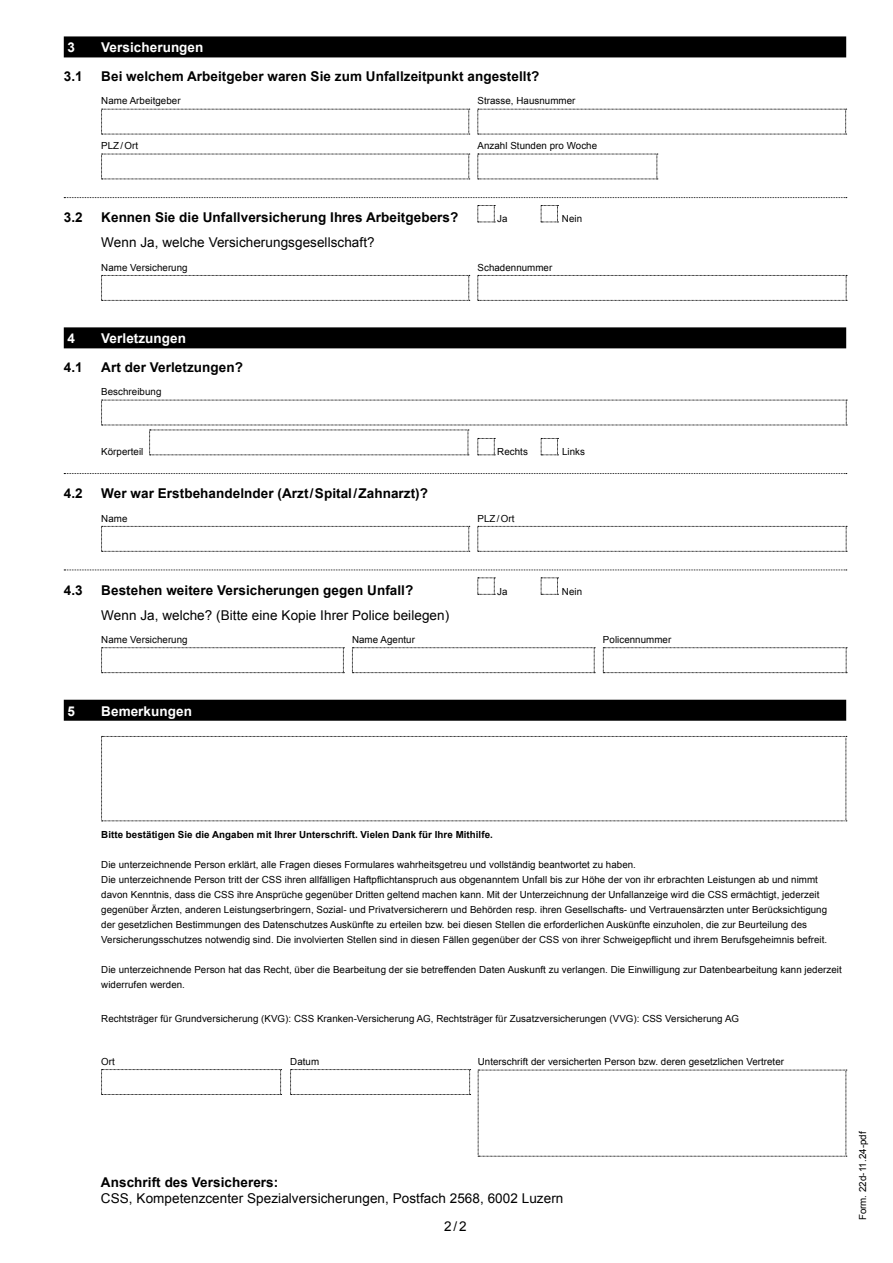
<style>
.page{position:relative;width:893px;height:1263px;background:#fff}
.page>*{position:absolute;margin:0;border:0;box-sizing:border-box;transform-origin:0 0}
.t1{font:700 13.5px "Arial";letter-spacing:.005em;color:#000}
.t2{font:13.5px "Arial";letter-spacing:.005em;color:#000}
.t3{font:700 13.5px "Arial";letter-spacing:.005em;color:#fff}
.t4{font:9.75px/15px "Arial";letter-spacing:.005em;color:#000}
.t5{font:700 9.75px "Arial";letter-spacing:.005em;color:#000}
</style>
<div class="page">
<div style="left:64px;top:36px;width:782px;height:21px;background:#000"></div>
<svg style="left:64px;top:197px;width:783px;height:1px"></svg>
<div style="left:64px;top:327px;width:782px;height:21px;background:#000"></div>
<svg style="left:64px;top:473px;width:783px;height:1px"></svg>
<svg style="left:64px;top:570px;width:783px;height:1px"></svg>
<div style="left:64px;top:700px;width:782px;height:21px;background:#000"></div>
<svg style="left:101px;top:109px;width:369px;height:26px"></svg>
<svg style="left:477px;top:109px;width:370px;height:26px"></svg>
<svg style="left:101px;top:154px;width:369px;height:26px"></svg>
<svg style="left:477px;top:154px;width:181px;height:26px"></svg>
<svg style="left:477px;top:205px;width:18px;height:18px"></svg>
<svg style="left:541px;top:205px;width:17px;height:18px"></svg>
<svg style="left:101px;top:275px;width:369px;height:26px"></svg>
<svg style="left:477px;top:275px;width:370px;height:26px"></svg>
<svg style="left:101px;top:400px;width:746px;height:56px"></svg>
<svg style="left:101px;top:526px;width:369px;height:26px"></svg>
<svg style="left:477px;top:526px;width:370px;height:26px"></svg>
<svg style="left:477px;top:578px;width:18px;height:17px"></svg>
<svg style="left:541px;top:578px;width:17px;height:17px"></svg>
<svg style="left:101px;top:647px;width:243px;height:26px"></svg>
<svg style="left:352px;top:647px;width:243px;height:26px"></svg>
<svg style="left:603px;top:647px;width:244px;height:26px"></svg>
<svg style="left:101px;top:736px;width:746px;height:85px"></svg>
<svg style="left:101px;top:1069px;width:181px;height:26px"></svg>
<svg style="left:290px;top:1069px;width:181px;height:26px"></svg>
<svg style="left:478px;top:1070px;width:369px;height:87px"></svg>
<h1 class="t3" style="left:68px;top:39px;width:9px">3</h1>
<h1 class="t3" style="left:101px;top:39px;width:104px">Versicherungen</h1>
<h1 class="t1" style="left:64px;top:67px;width:20px">3.1</h1>
<h1 class="t1" style="left:101px;top:67px;width:440px">Bei welchem Arbeitgeber waren Sie zum Unfallzeitpunkt angestellt?</h1>
<p class="t4" style="left:101px;top:94px;width:81px">Name Arbeitgeber</p>
<p class="t4" style="left:477px;top:94px;width:99px">Strasse, Hausnummer</p>
<p class="t4" style="left:101px;top:139px;width:38px">PLZ/Ort</p>
<p class="t4" style="left:478px;top:139px;width:121px">Anzahl Stunden pro Woche</p>
<h1 class="t1" style="left:64px;top:209px;width:20px">3.2</h1>
<h1 class="t1" style="left:101px;top:209px;width:359px">Kennen Sie die Unfallversicherung Ihres Arbeitgebers?</h1>
<p class="t4" style="left:497px;top:211px;width:12px">Ja</p>
<p class="t4" style="left:562px;top:211px;width:22px">Nein</p>
<h1 class="t2" style="left:101px;top:234px;width:275px">Wenn Ja, welche Versicherungsgesellschaft?</h1>
<p class="t4" style="left:101px;top:260px;width:88px">Name Versicherung</p>
<p class="t4" style="left:477px;top:260px;width:76px">Schadennummer</p>
<h1 class="t3" style="left:68px;top:330px;width:9px">4</h1>
<h1 class="t3" style="left:101px;top:330px;width:86px">Verletzungen</h1>
<h1 class="t1" style="left:64px;top:358px;width:20px">4.1</h1>
<h1 class="t1" style="left:101px;top:358px;width:143px">Art der Verletzungen?</h1>
<p class="t4" style="left:101px;top:385px;width:62px">Beschreibung</p>
<p class="t4" style="left:101px;top:444px;width:44px">Körperteil</p>
<p class="t4" style="left:497px;top:444px;width:32px">Rechts</p>
<p class="t4" style="left:562px;top:444px;width:24px">Links</p>
<h1 class="t1" style="left:64px;top:484px;width:20px">4.2</h1>
<h1 class="t1" style="left:101px;top:484px;width:328px">Wer war Erstbehandelnder (Arzt/Spital/Zahnarzt)?</h1>
<p class="t4" style="left:101px;top:511px;width:28px">Name</p>
<p class="t4" style="left:477px;top:511px;width:38px">PLZ/Ort</p>
<h1 class="t1" style="left:64px;top:581px;width:20px">4.3</h1>
<h1 class="t1" style="left:101px;top:581px;width:314px">Bestehen weitere Versicherungen gegen Unfall?</h1>
<p class="t4" style="left:497px;top:584px;width:12px">Ja</p>
<p class="t4" style="left:562px;top:584px;width:22px">Nein</p>
<h1 class="t2" style="left:101px;top:606px;width:349px">Wenn Ja, welche? (Bitte eine Kopie Ihrer Police beilegen)</h1>
<p class="t4" style="left:101px;top:632px;width:88px">Name Versicherung</p>
<p class="t4" style="left:352px;top:632px;width:64px">Name Agentur</p>
<p class="t4" style="left:603px;top:632px;width:70px">Policennummer</p>
<h1 class="t3" style="left:68px;top:702px;width:9px">5</h1>
<h1 class="t3" style="left:101px;top:702px;width:92px">Bemerkungen</h1>
<p class="t5" style="left:101px;top:828px;width:393px">Bitte bestätigen Sie die Angaben mit Ihrer Unterschrift. Vielen Dank für Ihre Mithilfe.</p>
<p class="t4" style="left:101px;top:857px;width:727px">Die unterzeichnende Person erklärt, alle Fragen dieses Formulares wahrheitsgetreu und vollständig beantwortet zu haben.<br>Die unterzeichnende Person tritt der CSS ihren allfälligen Haftpflichtanspruch aus obgenanntem Unfall bis zur Höhe der von ihr erbrachten Leistungen ab und nimmt davon Kenntnis, dass die CSS ihre Ansprüche gegenüber Dritten geltend machen kann. Mit der Unterzeichnung der Unfallanzeige wird die CSS ermächtigt, jederzeit gegenüber Ärzten, anderen Leistungserbringern, Sozial- und Privatversicherern und Behörden resp. ihren Gesellschafts- und Vertrauensärzten unter Berücksichtigung der gesetzlichen Bestimmungen des Datenschutzes Auskünfte zu erteilen bzw. bei diesen Stellen die erforderlichen Auskünfte einzuholen, die zur Beurteilung des Versicherungsschutzes notwendig sind. Die involvierten Stellen sind in diesen Fällen gegenüber der CSS von ihrer Schweigepflicht und ihrem Berufsgeheimnis befreit.</p>
<p class="t4" style="left:101px;top:962px;width:742px">Die unterzeichnende Person hat das Recht, über die Bearbeitung der sie betreffenden Daten Auskunft zu verlangen. Die Einwilligung zur Datenbearbeitung kann jederzeit widerrufen werden.</p>
<p class="t4" style="left:101px;top:1011px;width:639px">Rechtsträger für Grundversicherung (KVG): CSS Kranken-Versicherung AG, Rechtsträger für Zusatzversicherungen (VVG): CSS Versicherung AG</p>
<p class="t4" style="left:101px;top:1054px;width:15px">Ort</p>
<p class="t4" style="left:290px;top:1054px;width:30px">Datum</p>
<p class="t4" style="left:478px;top:1054px;width:308px">Unterschrift der versicherten Person bzw. deren gesetzlichen Vertreter</p>
<h1 class="t1" style="left:101px;top:1173px;width:179px">Anschrift des Versicherers:</h1>
<h1 class="t2" style="left:101px;top:1190px;width:464px">CSS, Kompetenzcenter Spezialversicherungen, Postfach 2568, 6002 Luzern</h1>
<h1 class="t2" style="left:444px;top:1217px;width:24px">2/2</h1>
<p class="t4" style="left:855px;top:1220px;width:91px;rotate:-90deg">Form. 22d-11.24-pdf</p>
</div>
